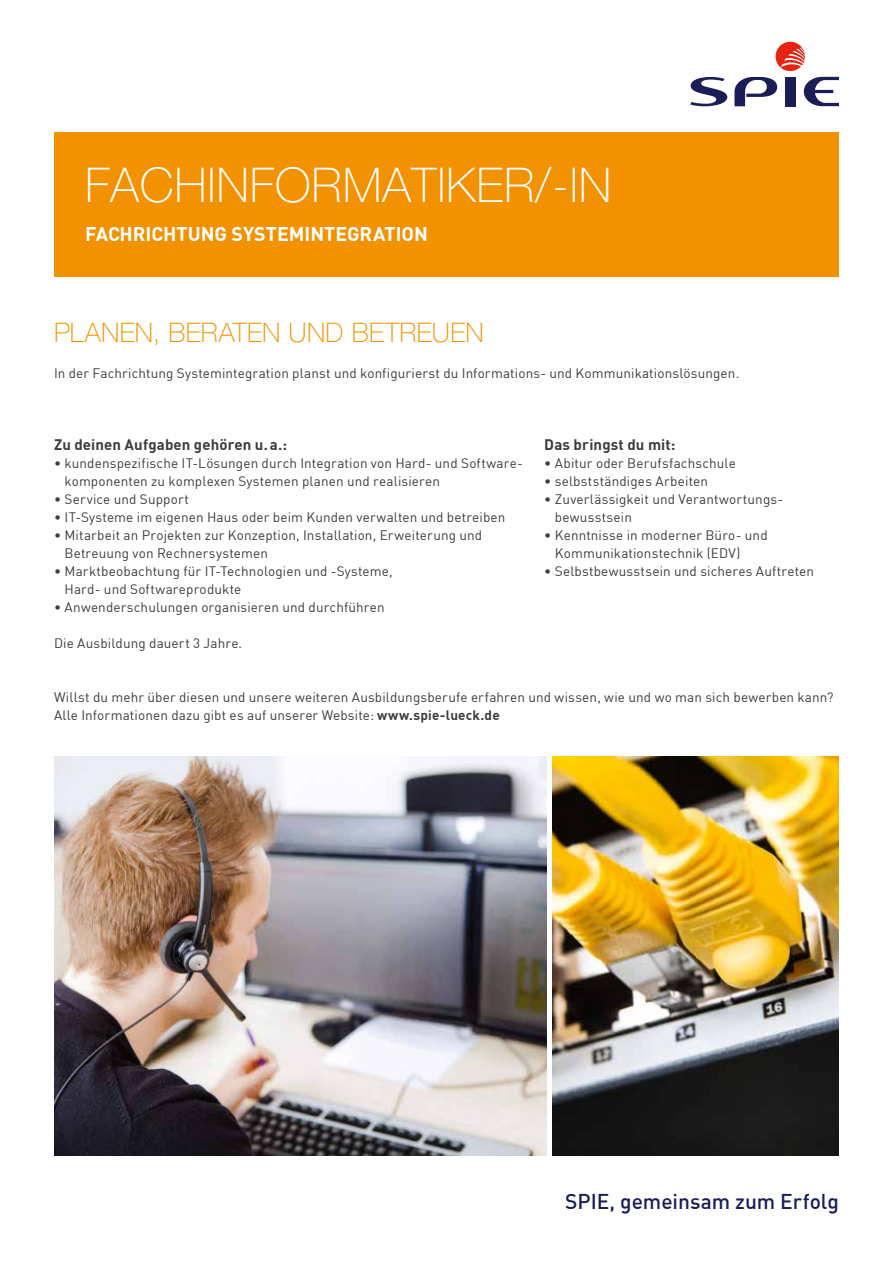
<style>
.page{position:relative;width:893px;height:1263px;background:#fff}
.page>*{position:absolute;margin:0;border:0;box-sizing:border-box;transform-origin:0 0}
.t1{font:100 48px "Helvetica Neue LT Std";letter-spacing:.015em;color:#fff}
.t2{font:100 27px "Helvetica Neue LT Std";letter-spacing:.01em;color:#f39200}
.t3{font:500 21px "DIN";letter-spacing:-.005em;color:#1a1d56}
.t4{font:700 19.5px "DIN";color:#fff}
.t5{font:700 15px "DIN";letter-spacing:.01em;color:#3c3c3b}
.t6{font:13.5px/18px "DIN";letter-spacing:.01em;color:#3c3c3b}
.s1{font-weight:700}
</style>
<div class="page">
<svg style="left:734px;top:77px;width:43px;height:29px"></svg>
<div style="left:785px;top:77px;width:10px;height:29px;background:#1a1d56"></div>
<svg style="left:804px;top:77px;width:35px;height:29px"></svg>
<svg style="left:690px;top:77px;width:37px;height:29px"></svg>
<svg style="left:776px;top:42px;width:29px;height:29px"></svg>
<img style="left:553px;top:756px;width:286px;height:399px">
<img style="left:54px;top:756px;width:492px;height:399px">
<div style="left:54px;top:132px;width:785px;height:144px;background:#f39200"></div>
<h1 class="t1" style="left:85px;top:157px;width:528px">FACHINFORMATIKER/-IN</h1>
<h3 class="t4" style="left:85px;top:221px;width:344px">FACHRICHTUNG SYSTEMINTEGRATION</h3>
<h2 class="t2" style="left:54px;top:317px;width:431px">PLANEN, BERATEN UND BETREUEN</h2>
<p class="t6" style="left:54px;top:364px;width:687px">In der Fachrichtung Systemintegration planst und konfigurierst du Informations- und Kommunikationslösungen.</p>
<p class="t5" style="left:54px;top:435px;width:235px">Zu deinen Aufgaben gehören u.a.:</p>
<p class="t6" style="left:65px;top:454px;width:458px;text-indent:-11px">• kundenspezifische IT-Lösungen durch Integration von Hard- und Software&shy;komponenten zu komplexen Systemen planen und realisieren</p>
<p class="t6" style="left:54px;top:490px;width:137px">• Service und Support</p>
<p class="t6" style="left:54px;top:508px;width:453px">• IT-Systeme im eigenen Haus oder beim Kunden verwalten und betreiben</p>
<p class="t6" style="left:65px;top:526px;width:419px;text-indent:-11px">• Mitarbeit an Projekten zur Konzeption, Installation, Erweiterung und<br>Betreuung von Rechnersystemen</p>
<p class="t6" style="left:65px;top:562px;width:330px;text-indent:-11px">• Marktbeobachtung für IT-Technologien und -Systeme,<br>Hard- und Softwareprodukte</p>
<p class="t6" style="left:54px;top:598px;width:332px">• Anwenderschulungen organisieren und durchführen</p>
<p class="t6" style="left:54px;top:634px;width:190px">Die Ausbildung dauert 3 Jahre.</p>
<p class="t5" style="left:544px;top:435px;width:133px">Das bringst du mit:</p>
<p class="t6" style="left:544px;top:454px;width:193px">• Abitur oder Berufsfachschule</p>
<p class="t6" style="left:544px;top:472px;width:165px">• selbstständiges Arbeiten</p>
<p class="t6" style="left:555px;top:490px;width:228px;text-indent:-11px">• Zuverlässigkeit und Verantwortungs&shy;bewusstsein</p>
<p class="t6" style="left:555px;top:526px;width:214px;text-indent:-11px">• Kenntnisse in moderner Büro- und<br>Kommunikationstechnik (EDV)</p>
<p class="t6" style="left:544px;top:562px;width:271px">• Selbstbewusstsein und sicheres Auftreten</p>
<p class="t6" style="left:54px;top:688px;width:781px">Willst du mehr über diesen und unsere weiteren Ausbildungsberufe erfahren und wissen, wie und wo man sich bewerben kann?<br>Alle Informationen dazu gibt es auf unserer Website: <span class="s1">www.spie-lueck.de</span></p>
<h3 class="t3" style="left:565px;top:1188px;width:275px">SPIE, gemeinsam zum Erfolg</h3>
</div>
